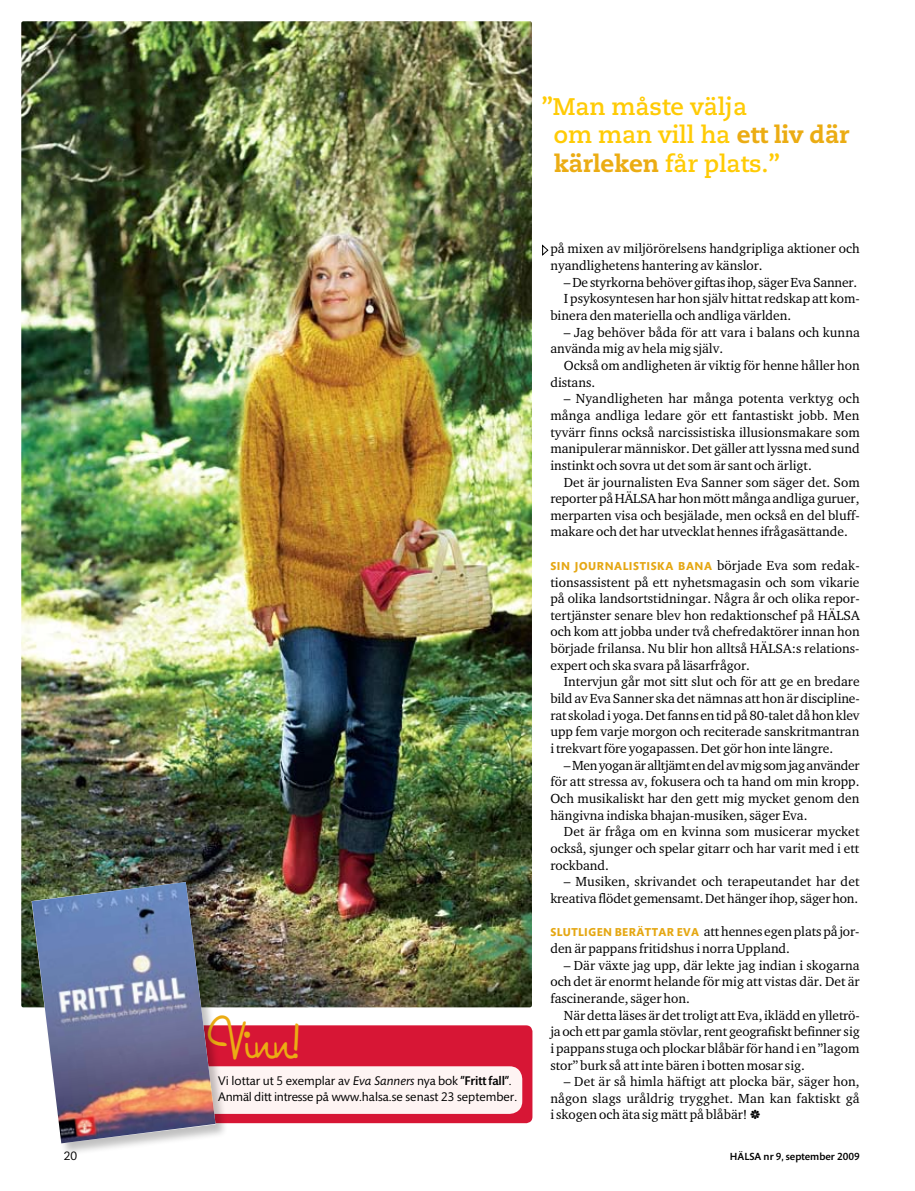
<style>
.page{position:relative;width:915px;height:1191px;background:#fff}
.page>*{position:absolute;margin:0;border:0;box-sizing:border-box;transform-origin:0 0}
.t1{font:48px "Dominique";color:#ebac13}
.t2{font:700 24px/28.5px "Caecilia LT Std";letter-spacing:-.005em;color:#ffcb05}
.t3{font:13.5px/16.6px "Charter ITC Std";color:#000;text-align:justify}
.t4{font:12.75px/16.2px "Mundo Sans Std";color:#000}
.t5{font:12px "Caecilia LT Std";color:#000}
.t6{font:700 11.7px "Mundo Sans Std";letter-spacing:.045em;color:#e5a713}
.t7{font:500 10.5px "Mundo Sans Std";color:#000}
.s1{font-weight:800;color:#ebac13}
.s2{font-style:italic}
.s3{font-weight:500}
.s4{font-family:"Charter ITC Std";font-weight:400;font-size:13.5px;color:#000}
.s5{font-family:"Mundo Sans Std";font-weight:700;font-size:11.7px;color:#e5a713}
</style>
<div class="page">
<img style="left:21px;top:21px;width:510px;height:986px">
<div style="left:112px;top:1025px;width:420px;height:98px;background:#d71635;border-radius:6px"></div>
<div style="left:105px;top:1066px;width:417px;height:47px;background:#fef4f3;border-radius:13px"></div>
<div style="left:31px;top:881px;width:197px;height:275px;background:#000;opacity:.25"></div>
<img style="left:32px;top:882px;width:183px;height:261px">
<svg style="left:542px;top:245px;width:6px;height:10px"></svg>
<h2 class="t2" style="left:553px;top:92px;width:297px;text-indent:-12px">”Man måste välja<br>om man vill ha <span class="s1">ett liv där kärleken</span> får plats.”</h2>
<h1 class="t1" style="left:206px;top:1012px;width:95px">Vinn!</h1>
<p class="t4" style="left:218px;top:1072px;width:300px">Vi lottar ut 5 exemplar av <span class="s2">Eva Sanners</span> nya bok <span class="s3">”Fritt fall”</span>.<br>Anmäl ditt intresse på www.halsa.se senast 23 september.</p>
<p class="t3" style="left:550px;top:240px;width:311px">på mixen av miljörörelsens handgripliga aktioner och nyandlighetens hantering av känslor.</p>
<p class="t3" style="left:563px;top:273px;width:295px">– De styrkorna behöver giftas ihop, säger Eva Sanner.</p>
<p class="t3" style="left:563px;top:290px;width:297px">I psykosyntesen har hon själv hittat redskap att kom-</p>
<p class="t3" style="left:550px;top:307px;width:242px">binera den materiella och andliga världen.</p>
<p class="t3" style="left:550px;top:323px;width:311px;text-indent:14px">– Jag behöver båda för att vara i balans och kunna använda mig av hela mig själv.</p>
<p class="t3" style="left:550px;top:357px;width:311px;text-indent:14px">Också om andligheten är viktig för henne håller hon distans.</p>
<p class="t3" style="left:550px;top:390px;width:311px;text-indent:14px">– Nyandligheten har många potenta verktyg och många andliga ledare gör ett fantastiskt jobb. Men tyvärr finns också narcissistiska illusionsmakare som manipulerar människor. Det gäller att lyssna med sund instinkt och sovra ut det som är sant och ärligt.</p>
<p class="t3" style="left:550px;top:473px;width:311px;text-indent:14px">Det är journalisten Eva Sanner som säger det. Som reporter på HÄLSA har hon mött många andliga guruer, merparten visa och besjälade, men också en del bluff&shy;makare och det har utvecklat hennes ifrågasättande.</p>
<p class="t6" style="left:550px;top:559px;width:310px">SIN JOURNALISTISKA BANA <span class="s4">började Eva som redak-</span></p>
<p class="t3" style="left:550px;top:573px;width:311px">tionsassistent på ett nyhetsmagasin och som vikarie på olika landsortstidningar. Några år och olika repor&shy;tertjänster senare blev hon redaktionschef på HÄLSA och kom att jobba under två chefredaktörer innan hon började frilansa. Nu blir hon alltså HÄLSA:s relations&shy;expert och ska svara på läsarfrågor.</p>
<p class="t3" style="left:550px;top:673px;width:311px;text-indent:14px">Intervjun går mot sitt slut och för att ge en bredare bild av Eva Sanner ska det nämnas att hon är discipline&shy;rat skolad i yoga. Det fanns en tid på 80-talet då hon klev upp fem varje morgon och reciterade sanskritmantran i trekvart före yogapassen. Det gör hon inte längre.</p>
<p class="t3" style="left:550px;top:756px;width:310px;text-indent:14px">– Men yogan är alltjämt en del av mig som jag använder för att stressa av, fokusera och ta hand om min kropp.<br>Och musikaliskt har den gett mig mycket genom den hängivna indiska bhajan-musiken, säger Eva.</p>
<p class="t3" style="left:550px;top:823px;width:310px;text-indent:14px">Det är fråga om en kvinna som musicerar mycket också, sjunger och spelar gitarr och har varit med i ett rockband.</p>
<p class="t3" style="left:550px;top:873px;width:310px;text-align:right">– Musiken, skrivandet och terapeutandet har det kreativa flödet gemensamt. Det hänger ihop, säger hon.</p>
<p class="t3" style="left:550px;top:923px;width:310px"><span class="s5">SLUTLIGEN BERÄTTAR EVA</span> att hennes egen plats på jor&shy;den är pappans fritidshus i norra Uppland.</p>
<p class="t3" style="left:550px;top:956px;width:311px;text-indent:14px">– Där växte jag upp, där lekte jag indian i skogarna och det är enormt helande för mig att vistas där. Det är fascinerande, säger hon.</p>
<p class="t3" style="left:550px;top:1006px;width:311px;text-indent:14px">När detta läses är det troligt att Eva, iklädd en ylletrö&shy;ja och ett par gamla stövlar, rent geografiskt befinner sig i pappans stuga och plockar blåbär för hand i en ”lagom stor” burk så att inte bären i botten mosar sig.</p>
<p class="t3" style="left:550px;top:1073px;width:311px;text-indent:14px">– Det är så himla häftigt att plocka bär, säger hon, någon slags uråldrig trygghet. Man kan faktiskt gå i skogen och äta sig mätt på blåbär!</p>
<p class="t5" style="left:64px;top:1149px;width:15px">20</p>
<p class="t7" style="left:729px;top:1150px;width:131px">HÄLSA nr 9, september 2009</p>
</div>
